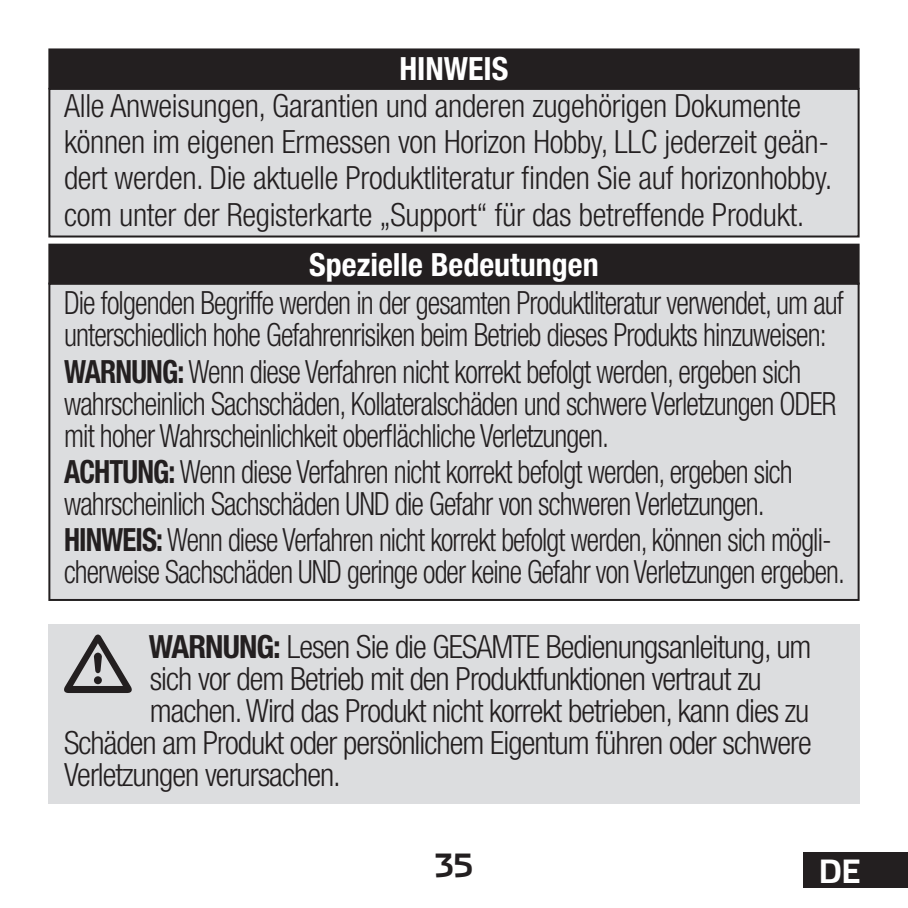
<style>
.page{position:relative;width:908px;height:908px;background:#fff}
.page>*{position:absolute;margin:0;border:0;box-sizing:border-box;transform-origin:0 0}
.t1{font:300 condensed 32px/32px "Helvetica Neue LT Std";letter-spacing:-.03em;color:#231f20;scale:.91 1}
.t2{font:300 condensed 32px "Helvetica Neue LT Std";letter-spacing:-.03em;color:#231f20}
.t3{font:300 condensed 32px/36px "Helvetica Neue LT Std";letter-spacing:-.01em;color:#231f20}
.t4{font:300 condensed 32px/32px "Helvetica Neue LT Std";letter-spacing:-.03em;color:#231f20;scale:.9 1}
.t5{font:700 condensed 32px "Helvetica Neue LT Std";color:#fff}
.t6{font:700 32px "Stainless";color:#231f20}
.t7{font:700 32px "Stainless";color:#fff}
.s1{font-weight:700}
</style>
<div class="page">
<div style="left:802px;top:851px;width:105px;height:36px;background:#231f20"></div>
<div style="left:49px;top:283px;width:809px;height:316px;background:#dcdddf"></div>
<div style="left:49px;top:89px;width:809px;height:147px;background:#dcdddf"></div>
<div style="left:48px;top:88px;width:811px;height:149px;border:2px solid #231f20"></div>
<div style="left:48px;top:624px;width:811px;height:179px;background:#dcdddf"></div>
<svg style="left:64px;top:634px;width:68px;height:58px"></svg>
<div style="left:49px;top:49px;width:809px;height:39px;background:#231f20"></div>
<div style="left:48px;top:48px;width:811px;height:41px;border:2px solid #231f20"></div>
<div style="left:49px;top:244px;width:809px;height:39px;background:#231f20"></div>
<div style="left:48px;top:243px;width:811px;height:41px;border:2px solid #231f20"></div>
<p class="t5" style="left:399px;top:50px;width:110px">HINWEIS</p>
<p class="t3" style="left:64px;top:88px;width:769px">Alle Anweisungen, Garantien und anderen zugehörigen Dokumente können im eigenen Ermessen von Horizon Hobby, LLC jederzeit geän&shy;dert werden. Die aktuelle Produktliteratur finden Sie auf horizonhobby. com unter der Registerkarte „Support“ für das betreffende Produkt.</p>
<p class="t5" style="left:309px;top:245px;width:291px">Spezielle Bedeutungen</p>
<p class="t1" style="left:64px;top:287px;width:858px">Die folgenden Begriffe werden in der gesamten Produktliteratur verwendet, um auf unterschiedlich hohe Gefahrenrisiken beim Betrieb dieses Produkts hinzuweisen:</p>
<p class="t1" style="left:64px;top:355px;width:849px"><span class="s1">WARNUNG:</span> Wenn diese Verfahren nicht korrekt befolgt werden, ergeben sich wahrscheinlich Sachschäden, Kollateralschäden und schwere Verletzungen ODER mit hoher Wahrscheinlichkeit oberflächliche Verletzungen.</p>
<p class="t1" style="left:64px;top:455px;width:802px"><span class="s1">ACHTUNG:</span> Wenn diese Verfahren nicht korrekt befolgt werden, ergeben sich wahrscheinlich Sachschäden UND die Gefahr von schweren Verletzungen.</p>
<p class="t4" style="left:64px;top:523px;width:868px"><span class="s1">HINWEIS:</span> Wenn diese Verfahren nicht korrekt befolgt werden, können sich mögli&shy;cherweise Sachschäden UND geringe oder keine Gefahr von Verletzungen ergeben.</p>
<p class="t2" style="left:149px;top:628px;width:664px"><span class="s1">WARNUNG:</span> Lesen Sie die GESAMTE Bedienungsanleitung, um</p>
<p class="t2" style="left:150px;top:660px;width:613px">sich vor dem Betrieb mit den Produktfunktionen vertraut zu</p>
<p class="t2" style="left:150px;top:692px;width:661px">machen. Wird das Produkt nicht korrekt betrieben, kann dies zu</p>
<p class="t2" style="left:64px;top:724px;width:748px">Schäden am Produkt oder persönlichem Eigentum führen oder schwere</p>
<p class="t2" style="left:64px;top:756px;width:278px">Verletzungen verursachen.</p>
<p class="t6" style="left:434px;top:845px;width:40px">35</p>
<p class="t7" style="left:818px;top:850px;width:43px">DE</p>
</div>
